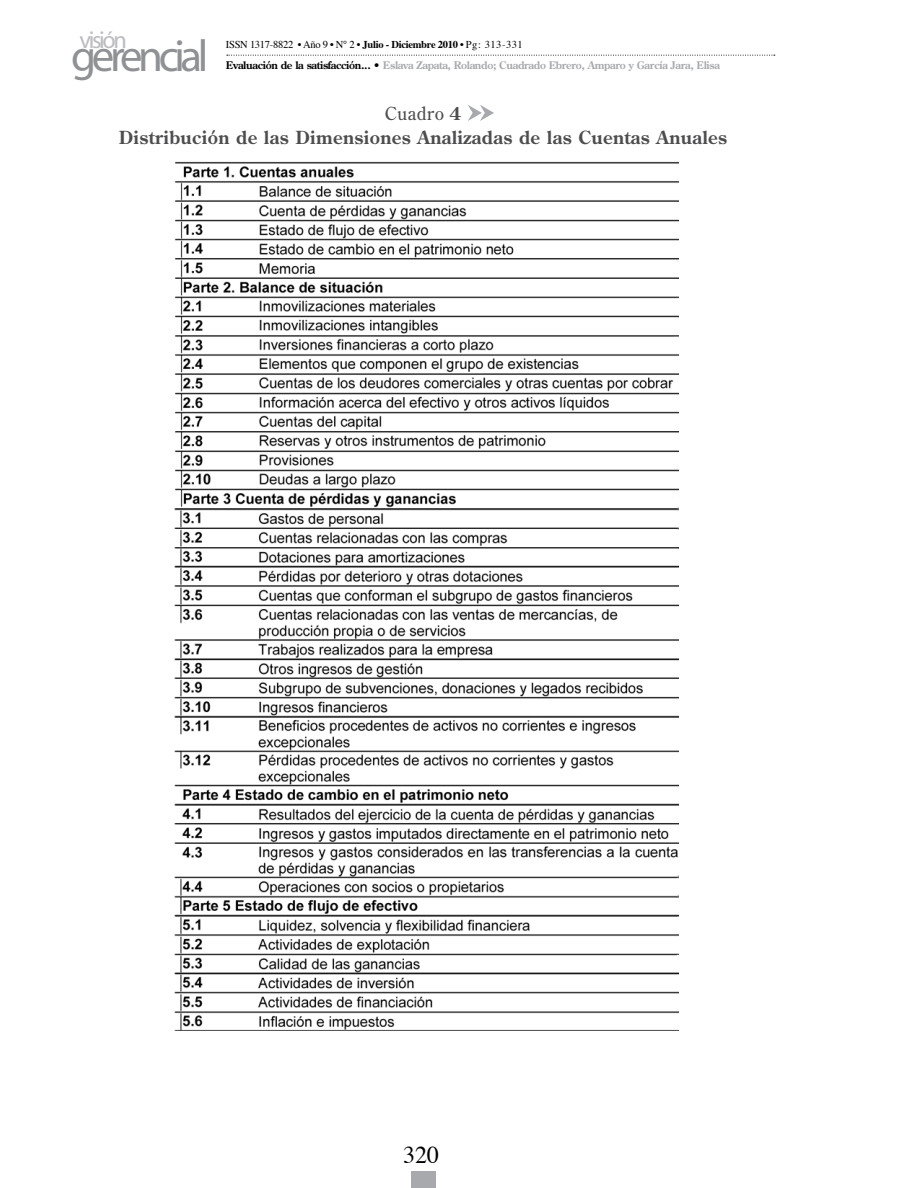
<style>
.page{position:relative;width:918px;height:1188px;background:#fff}
.page>*{position:absolute;margin:0;border:0;box-sizing:border-box;transform-origin:0 0}
.t1{font:44.85px "Myriad";letter-spacing:-.095em;color:#8f9194}
.t2{font:24.3px "Myriad";letter-spacing:-.095em;color:#bcbdc0}
.t3{font:24px "Times";color:#000}
.t4{font:700 18px/24px "Century Old Style Std";letter-spacing:.02em;color:#4d4d4f;text-align:center}
.t5{font:700 10.5px "Century Old Style Std";letter-spacing:-.03em;color:#a7a9ac}
.t6{font:10.5px "Times";letter-spacing:-.025em;color:#000}
.s1{font-weight:700}
.s2{color:#000}
.s3{font-weight:400}
</style>
<div class="page">
<svg style="left:227px;top:55px;width:548px;height:1px"></svg>
<div style="left:411px;top:1171px;width:25px;height:17px;background:#a7a9ac"></div>
<img style="left:174px;top:161px;width:504px;height:869px">
<svg style="left:468px;top:105px;width:26px;height:16px"></svg>
<h2 class="t2" style="left:79px;top:27px;width:49px">visión</h2>
<h1 class="t1" style="left:71px;top:34px;width:139px">gerencial</h1>
<p class="t6" style="left:226px;top:35px;width:298px">ISSN 1317-8822 • Año 9 • N° 2 • <span class="s1">Julio - Diciembre 2010</span> • Pg: 313-331</p>
<p class="t5" style="left:226px;top:58px;width:496px"><span class="s2">Evaluación de la satisfacción... •</span> Eslava Zapata, Rolando; Cuadrado Ebrero, Amparo y García Jara, Elisa</p>
<h3 class="t4" style="left:119px;top:101px;width:610px"><span class="s3">Cuadro</span> 4<br>Distribución de las Dimensiones Analizadas de las Cuentas Anuales</h3>
<h3 class="t3" style="left:403px;top:1132px;width:37px">320</h3>
</div>
